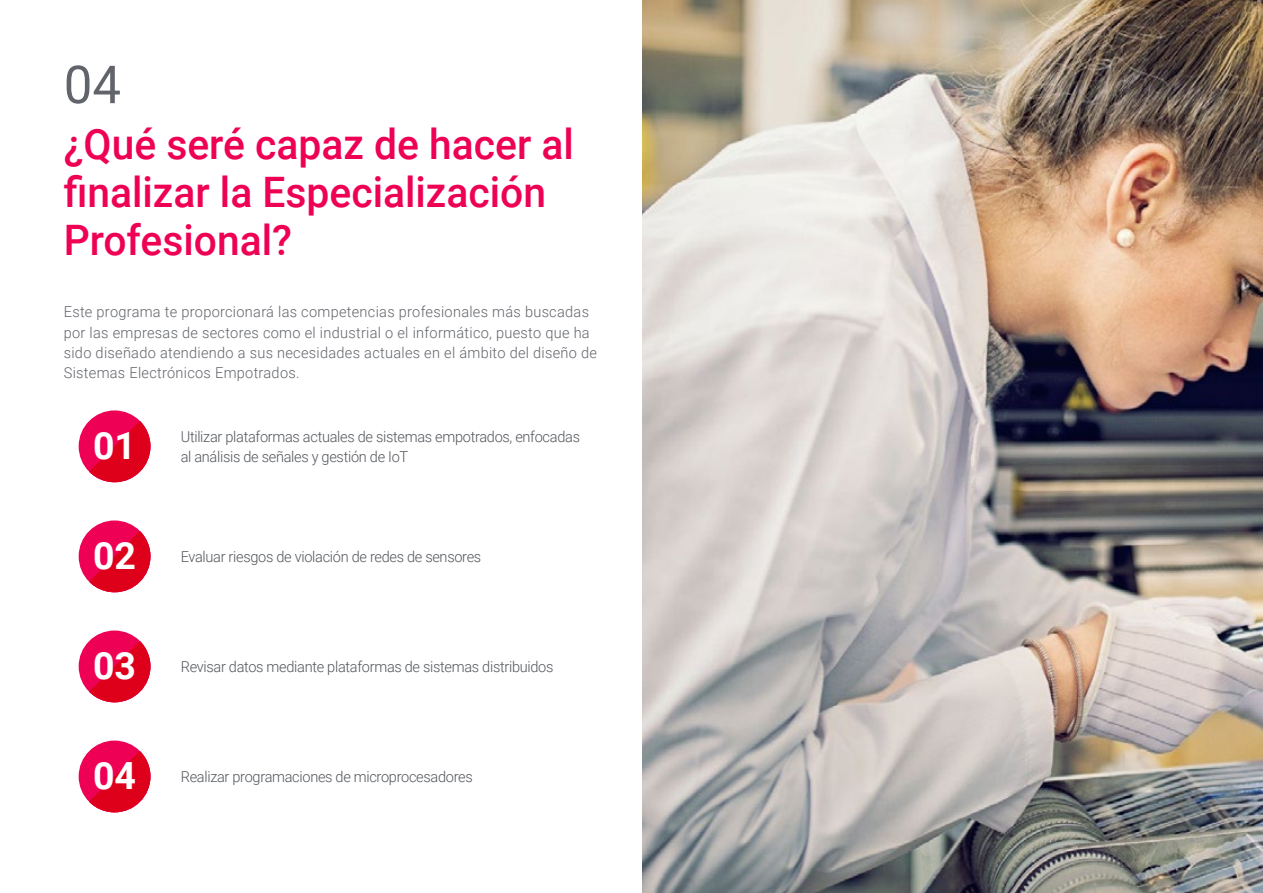
<style>
.page{position:relative;width:1263px;height:893px;background:#fff}
.page>*{position:absolute;margin:0;border:0;box-sizing:border-box;transform-origin:0 0}
.t1{font:52.5px "Roboto";color:#61646a}
.t2{font:500 42px/48px "Roboto";color:#ee0154}
.t3{font:700 37.5px "Roboto";color:#fff}
.t4{font:300 15px/20.2px "Roboto";letter-spacing:.02em;color:#61646a}
.t5{font:300 15px "Roboto";letter-spacing:-.02em;color:#52555b}
</style>
<div class="page">
<img style="left:642px;top:0;width:621px;height:893px">
<div style="left:79px;top:520px;width:71px;height:72px;background:#ee0154;border-radius:50%"></div>
<svg style="left:89px;top:531px;width:61px;height:61px"></svg>
<div style="left:79px;top:741px;width:71px;height:71px;background:#ee0154;border-radius:50%"></div>
<svg style="left:89px;top:751px;width:61px;height:61px"></svg>
<div style="left:79px;top:630px;width:71px;height:72px;background:#ee0154;border-radius:50%"></div>
<svg style="left:89px;top:641px;width:61px;height:61px"></svg>
<div style="left:79px;top:410px;width:71px;height:72px;background:#ee0154;border-radius:50%"></div>
<svg style="left:89px;top:421px;width:61px;height:61px"></svg>
<h1 class="t1" style="left:64px;top:48px;width:59px">04</h1>
<h2 class="t2" style="left:64px;top:119px;width:512px">¿Qué seré capaz de hacer al finalizar la Especialización<br>Profesional?</h2>
<p class="t4" style="left:64px;top:301px;width:535px">Este programa te proporcionará las competencias profesionales más buscadas por las empresas de sectores como el industrial o el informático, puesto que ha sido diseñado atendiendo a sus necesidades actuales en el ámbito del diseño de Sistemas Electrónicos Empotrados.</p>
<h3 class="t3" style="left:93px;top:419px;width:45px">01</h3>
<p class="t5" style="left:181px;top:426px;width:401px">Utilizar plataformas actuales de sistemas empotrados, enfocadas</p>
<p class="t5" style="left:181px;top:446px;width:229px">al análisis de señales y gestión de IoT</p>
<h3 class="t3" style="left:93px;top:529px;width:45px">02</h3>
<p class="t5" style="left:181px;top:546px;width:302px">Evaluar riesgos de violación de redes de sensores</p>
<h3 class="t3" style="left:93px;top:640px;width:45px">03</h3>
<p class="t5" style="left:181px;top:656px;width:374px">Revisar datos mediante plataformas de sistemas distribuidos</p>
<h3 class="t3" style="left:93px;top:750px;width:45px">04</h3>
<p class="t5" style="left:181px;top:766px;width:294px">Realizar programaciones de microprocesadores</p>
</div>
